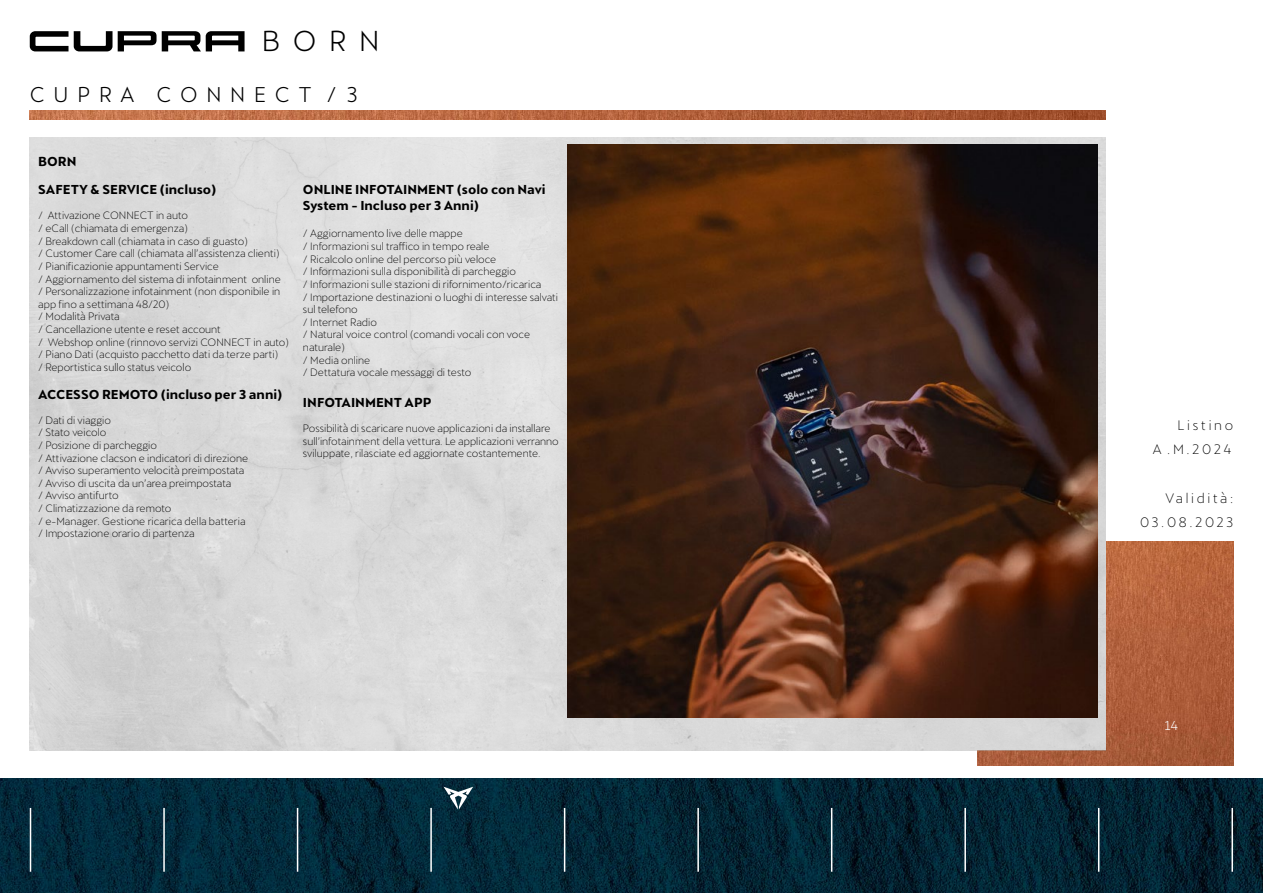
<style>
.page{position:relative;width:1263px;height:893px;background:#fff}
.page>*{position:absolute;margin:0;border:0;box-sizing:border-box;transform-origin:0 0}
.t1{font:28.35px "Cupra";color:#000}
.t2{font:21px "Cupra";letter-spacing:.42em;color:#000}
.t3{font:300 13.5px/24px "Cupra";letter-spacing:.2em;color:#000;text-align:right}
.t4{font:700 12.75px/27.9px "Cupra";color:#000}
.t5{font:12.75px "Cupra";color:#fff}
.t6{font:300 10.5px/12.6px "Cupra";color:#000}
</style>
<div class="page">
<img style="left:977px;top:542px;width:256px;height:223px">
<img style="left:30px;top:111px;width:1076px;height:8px">
<img style="left:30px;top:138px;width:1076px;height:612px">
<img style="left:0;top:778px;width:1263px;height:115px">
<hr style="left:30px;top:808px;width:1px;height:64px;background:#fff">
<hr style="left:163px;top:808px;width:2px;height:64px;background:#fff">
<hr style="left:297px;top:808px;width:1px;height:64px;background:#fff">
<hr style="left:430px;top:808px;width:2px;height:64px;background:#fff">
<hr style="left:564px;top:808px;width:1px;height:64px;background:#fff">
<hr style="left:697px;top:808px;width:2px;height:64px;background:#fff">
<hr style="left:831px;top:808px;width:1px;height:64px;background:#fff">
<hr style="left:964px;top:808px;width:2px;height:64px;background:#fff">
<hr style="left:1098px;top:808px;width:1px;height:64px;background:#fff">
<hr style="left:1231px;top:808px;width:2px;height:64px;background:#fff">
<svg style="left:444px;top:787px;width:29px;height:22px"></svg>
<svg style="left:30px;top:31px;width:215px;height:20px"></svg>
<img style="left:568px;top:145px;width:529px;height:573px">
<h1 class="t1" style="left:262px;top:16px;width:119px">BORN</h1>
<h2 class="t2" style="left:30px;top:76px;width:329px">CUPRA CONNECT /3</h2>
<p class="t4" style="left:38px;top:148px;width:180px">BORN<br>SAFETY &amp; SERVICE (incluso)</p>
<p class="t6" style="left:38px;top:208px;width:252px">/ Attivazione CONNECT in auto<br>/ eCall (chiamata di emergenza)<br>/ Breakdown call (chiamata in caso di guasto)<br>/ Customer Care call (chiamata all’assistenza clienti)<br>/ Pianificazionie appuntamenti Service<br>/ Aggiornamento del sistema di infotainment online<br>/ Personalizzazione infotainment (non disponibile in app fino a settimana 48/20)<br>/ Modalità Privata<br>/ Cancellazione utente e reset account<br>/ Webshop online (rinnovo servizi CONNECT in auto) / Piano Dati (acquisto pacchetto dati da terze parti)<br>/ Reportistica sullo status veicolo</p>
<p class="t4" style="left:38px;top:380px;width:246px">ACCESSO REMOTO (incluso per 3 anni)</p>
<p class="t6" style="left:38px;top:412px;width:211px">/ Dati di viaggio<br>/ Stato veicolo<br>/ Posizione di parcheggio<br>/ Attivazione clacson e indicatori di direzione / Avviso superamento velocità preimpostata / Avviso di uscita da un’area preimpostata<br>/ Avviso antifurto<br>/ Climatizzazione da remoto<br>/ e-Manager. Gestione ricarica della batteria / Impostazione orario di partenza</p>
<p class="t4" style="left:303px;top:182px;width:244px;line-height:15.3px">ONLINE INFOTAINMENT (solo con Navi<br>System - Incluso per 3 Anni)</p>
<p class="t6" style="left:303px;top:226px;width:257px">/ Aggiornamento live delle mappe<br>/ Informazioni sul traffico in tempo reale<br>/ Ricalcolo online del percorso più veloce<br>/ Informazioni sulla disponibilità di parcheggio<br>/ Informazioni sulle stazioni di rifornimento/ricarica<br>/ Importazione destinazioni o luoghi di interesse salvati sul telefono<br>/ Internet Radio<br>/ Natural voice control (comandi vocali con voce naturale)<br>/ Media online<br>/ Dettatura vocale messaggi di testo</p>
<p class="t4" style="left:303px;top:388px;width:130px">INFOTAINMENT APP</p>
<p class="t6" style="left:303px;top:420px;width:257px">Possibilità di scaricare nuove applicazioni da installare sull’infotainment della vettura. Le applicazioni verranno sviluppate, rilasciate ed aggiornate costantemente.</p>
<p class="t3" style="left:1177px;top:411px;width:57px">Listino</p>
<p class="t3" style="left:1153px;top:435px;width:80px">A .M.2024</p>
<p class="t3" style="left:1140px;top:484px;width:95px">Validità:<br>03.08.2023</p>
<p class="t5" style="left:1165px;top:714px;width:15px">14</p>
</div>
